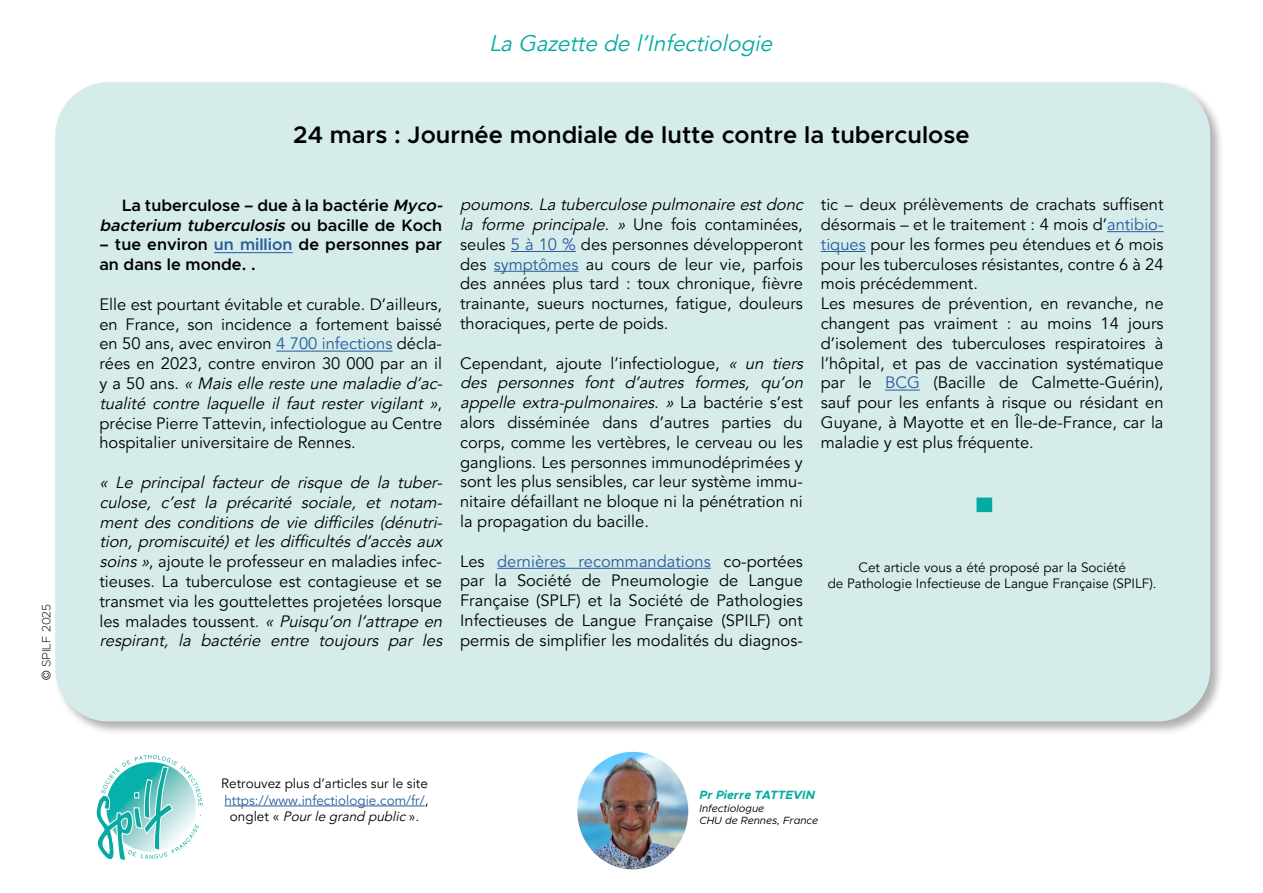
<style>
.page{position:relative;width:1263px;height:893px;background:#fff}
.page>*{position:absolute;margin:0;border:0;box-sizing:border-box;transform-origin:0 0}
.t1{font:600 24px "Metropolis";color:#000}
.t2{font:italic 22.5px "Avenir";color:#03aba1}
.t3{font:16.5px/19.8px "Avenir";color:#000}
.t4{font:italic 16.5px/19.8px "Avenir";color:#000}
.t5{font:600 16.5px/19.8px "Metropolis";color:#000;text-align:right}
.t6{font:13.5px/16.2px "Avenir";color:#000;text-align:center}
.t7{font:italic 700 12px "Metropolis";color:#03aba1}
.t8{font:200 12px "Metropolis";color:#000}
.t9{font:italic 10.5px/12.6px "Metropolis";color:#000}
.s1{font-family:"Avenir";font-weight:400}
.s2{font-style:italic}
.s3{color:#275b9b}
.s4{font-style:normal}
</style>
<div class="page">
<div style="left:53px;top:80px;width:1171px;height:656px;background:#000;opacity:.55"></div>
<div style="left:55px;top:82px;width:1155px;height:639px;background:#d6eceb;border-radius:53px"></div>
<hr style="left:214px;top:252px;width:79px;height:1px;background:#275b9b">
<hr style="left:276px;top:351px;width:116px;height:1px;background:#275b9b">
<hr style="left:511px;top:251px;width:65px;height:1px;background:#275b9b">
<hr style="left:494px;top:271px;width:84px;height:1px;background:#275b9b">
<hr style="left:497px;top:568px;width:214px;height:1px;background:#275b9b">
<hr style="left:1107px;top:231px;width:56px;height:1px;background:#275b9b">
<hr style="left:821px;top:251px;width:45px;height:1px;background:#275b9b">
<hr style="left:885px;top:390px;width:35px;height:1px;background:#275b9b">
<svg style="left:96px;top:755px;width:106px;height:106px"></svg>
<div style="left:976px;top:497px;width:16px;height:15px;background:#03aba1;border:2px solid #03aba1"></div>
<hr style="left:224px;top:806px;width:201px;height:1px;background:#275b9b">
<img style="left:577px;top:752px;width:111px;height:117px">
<p class="t8" style="left:39px;top:680px;width:78px;rotate:-90deg"><span class="s1">©</span> SPILF 2025</p>
<h2 class="t2" style="left:489px;top:30px;width:290px">La Gazette de l’Infectiologie</h2>
<h1 class="t1" style="left:293px;top:120px;width:678px">24 mars : Journée mondiale de lutte contre la tuberculose</h1>
<p class="t5" style="left:99px;top:195px;width:349px">La tuberculose – due à la bactérie <span class="s2">Myco&shy;bacterium tuberculosis</span> o u b a c i l l e d e K o c h</p>
<p class="t5" style="left:99px;top:235px;width:344px;text-align:left">– tue environ <span class="s3">un million</span> de personnes par an dans le monde. .</p>
<p class="t3" style="left:99px;top:295px;width:348px">Elle est pourtant évitable et curable. D’ailleurs, en France, son incidence a fortement baissé en 50 ans, avec environ <span class="s3">4 700 infections</span> décla&shy;rées en 2023, contre environ 30 000 par an il y a 5 0 a n s . <span class="s2">« Maiselle reste une maladie d’ac&shy;tualité contre laquelle il faut rester vigilant »</span>, précise Pierre Tattevin, infectiologue au Centre hospitalier universitaire de Rennes.</p>
<p class="t4" style="left:99px;top:473px;width:348px">« Le principal facteur de risque de la tuber&shy;culose, c’est la précarité sociale, et notam&shy;ment des conditions de vie difficiles (dénutri&shy;tion, promiscuité) et les difficultés d’accès aux soins»<span class="s4">, ajoute le professeur en maladies infec&shy;tieuses. La tuberculose est contagieuse et se transmet via les gouttelettes projetées lorsque l es m a l a d es to u sse n t .</span> « Puisqu’on l’attrape en respirant, la bactérie entre toujours par les</p>
<p class="t3" style="left:460px;top:195px;width:348px"><span class="s2">poumons.La tuberculose pulmonaire estdonc la forme principale. »</span> Une fois contaminées, seules <span class="s3">5 à 10 %</span> des personnes développeront des <span class="s3">symptômes</span> au cours de leur vie, parfois des années plus tard : toux chronique, fièvre trainante, sueurs nocturnes, fatigue, douleurs thoraciques, perte de poids.</p>
<p class="t3" style="left:460px;top:353px;width:348px">Cependant, ajoute l’infectiologue, <span class="s2">« un tiers des personnes font d’autres formes, qu’on appelle extra-pulmonaires. »</span> La b a ct é r i e s ’ e st alors disséminée dans d’autres parties du corps, comme les vertèbres, le cerveau ou les ganglions. Les personnes immunodéprimées y sont les plus sensibles, car leur système immu&shy;nitaire défaillant ne bloque ni la pénétration ni la propagation du bacille.</p>
<p class="t3" style="left:460px;top:551px;width:344px;text-align:justify">Les <span class="s3">dernières recommandations</span> co-portées par la Société de Pneumologie de Langue Française (SPLF) et la Société de Pathologies Infectieuses de Langue Française (SPILF) ont permis de simplifier les modalités du diagnos-</p>
<p class="t3" style="left:821px;top:195px;width:344px">tic – deux prélèvements de crachats suffisent désormais – et le traitement : 4 mois d’<span class="s3">antibio&shy;tiques</span> pour les formes peu étendues et 6 mois pour les tuberculoses résistantes, contre 6 à 24 mois précédemment.<br>Les mesures de prévention, en revanche, ne changent pas vraiment : au moins 14 jours d’isolement des tuberculoses respiratoires à l’hôpital, et pas de vaccination systématique par le <span class="s3">BCG</span> (Bacille de Calmette-Guérin), sauf pour les enfants à risque ou résidant en Guyane, à Mayotte et en Île-de-France, car la maladie y est plus fréquente.</p>
<p class="t6" style="left:828px;top:560px;width:330px">Cet article vous a été proposé par la Société<br>de Pathologie Infectieuse de Langue Française (SPILF).</p>
<p class="t6" style="left:221px;top:776px;width:209px">Retrouvez plus d’articles sur le site <span class="s3">https://www.infectiologie.com/fr/</span>, o n g l et « <span class="s2">Pourle grand public</span> » .</p>
<p class="t7" style="left:699px;top:787px;width:117px">Pr Pierre TATTEVIN</p>
<p class="t9" style="left:699px;top:802px;width:120px">Infectiologue<br>CHU de Rennes, France</p>
</div>
